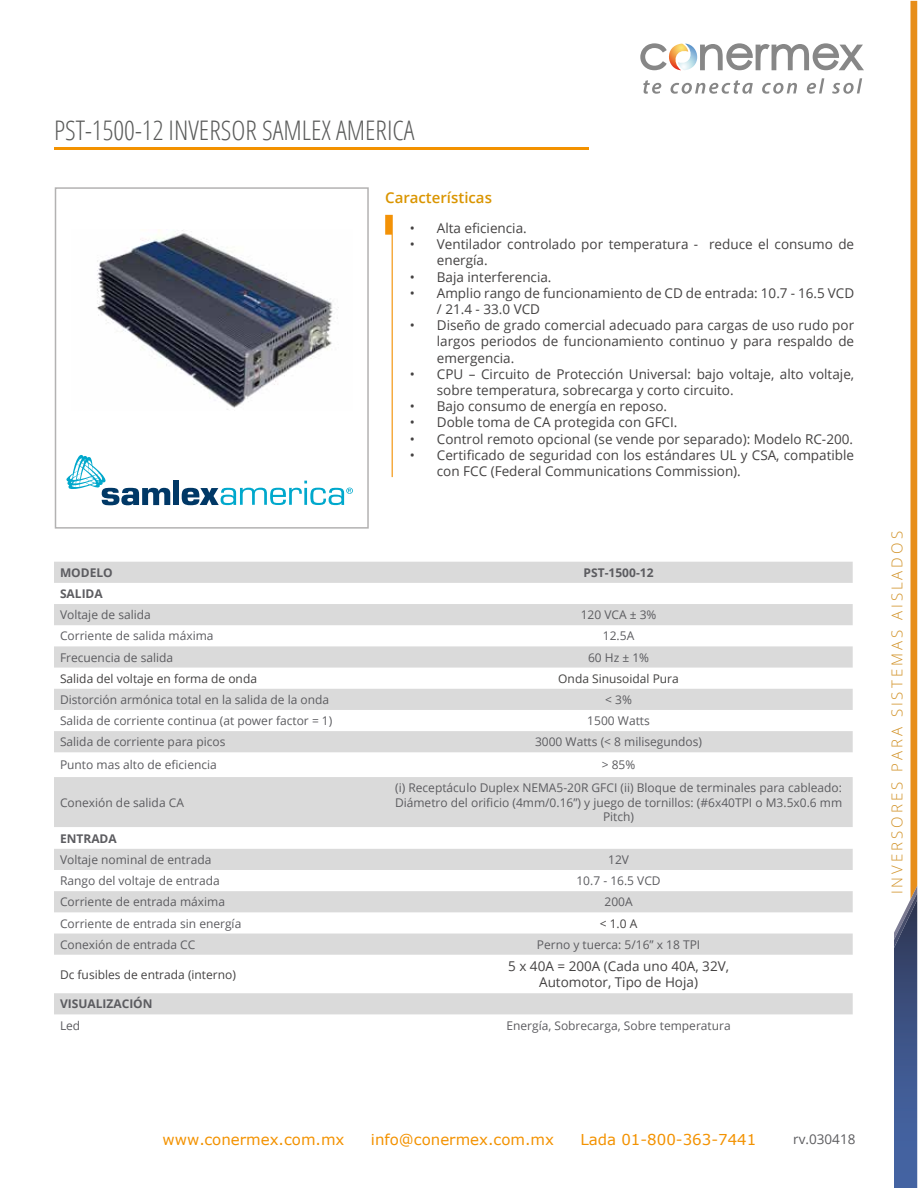
<style>
.page{position:relative;width:918px;height:1188px;background:#fff}
.page>*{position:absolute;margin:0;border:0;box-sizing:border-box;transform-origin:0 0}
.t1{font:300 condensed 27px "Open Sans";color:#5a5b5a}
.t2{font:15px "Verdana";color:#f39200}
.t3{font:300 15px "Open Sans";letter-spacing:.2em;color:#d29329}
.t4{font:600 15px "Open Sans";color:#da9501}
.t5{font:13.5px/16.2px "Open Sans";color:#444242}
.t6{font:13.5px "Open Sans";color:#5c5c5f}
.t7{font:12px/14.4px "Open Sans";color:#5c5c60;text-align:center}
.t8{font:12px "Open Sans";color:#444242}
.t9{font:700 12px "Open Sans";color:#5c5c60}
.t10{font:12px "Open Sans";color:#434241}
.t11{font:12px "Open Sans";color:#5c5c5f}
</style>
<div class="page">
<svg style="left:910px;top:1px;width:7px;height:892px"></svg>
<img style="left:910px;top:893px;width:7px;height:7px">
<img style="left:894px;top:900px;width:23px;height:288px">
<svg style="left:640px;top:43px;width:224px;height:27px"></svg>
<svg style="left:643px;top:80px;width:18px;height:14px"></svg>
<svg style="left:671px;top:80px;width:82px;height:14px"></svg>
<svg style="left:762px;top:83px;width:35px;height:11px"></svg>
<svg style="left:807px;top:78px;width:17px;height:16px"></svg>
<svg style="left:832px;top:78px;width:30px;height:16px"></svg>
<hr style="left:54px;top:148px;width:534px;height:2px;background:#f39200">
<svg style="left:385px;top:215px;width:8px;height:262px"></svg>
<img style="left:97px;top:230px;width:242px;height:180px">
<svg style="left:54px;top:562px;width:799px;height:452px;fill:#dadada"></svg>
<div style="left:55px;top:187px;width:314px;height:342px;border:2px solid #b3b2b2"></div>
<div style="left:173px;top:481px;width:6px;height:24px;background:#003866"></div>
<svg style="left:66px;top:455px;width:104px;height:50px"></svg>
<svg style="left:182px;top:481px;width:171px;height:24px"></svg>
<h1 class="t1" style="left:54px;top:112px;width:362px">PST-1500-12 INVERSOR SAMLEX AMERICA</h1>
<p class="t4" style="left:385px;top:187px;width:108px">Características</p>
<p class="t5" style="left:410px;top:220px;width:118px">• Alta eficiencia.</p>
<p class="t5" style="left:437px;top:236px;width:419px;text-indent:-27px">• Ventilador controlado por temperatura - reduce el consumo de energía.</p>
<p class="t5" style="left:410px;top:268px;width:143px">• Baja interferencia.</p>
<p class="t5" style="left:437px;top:284px;width:419px;text-indent:-27px">• Amplio rango de funcionamiento de CD de entrada: 10.7 - 16.5 VCD / 21.4 - 33.0 VCD</p>
<p class="t5" style="left:437px;top:317px;width:419px;text-align:justify;text-indent:-27px">• Diseño de grado comercial adecuado para cargas de uso rudo por largos periodos de funcionamiento continuo y para respaldo de emergencia.</p>
<p class="t5" style="left:437px;top:365px;width:419px;text-indent:-27px">• CPU – Circuito de Protección Universal: bajo voltaje, alto voltaje, sobre temperatura, sobrecarga y corto circuito.</p>
<p class="t5" style="left:410px;top:398px;width:259px">• Bajo consumo de energía en reposo.</p>
<p class="t5" style="left:410px;top:414px;width:269px">• Doble toma de CA protegida con GFCI.</p>
<p class="t5" style="left:410px;top:430px;width:445px">• Control remoto opcional (se vende por separado): Modelo RC-200.</p>
<p class="t5" style="left:437px;top:446px;width:419px;text-indent:-27px">• Certificado de seguridad con los estándares UL y CSA, compatible con FCC (Federal Communications Commission).</p>
<p class="t9" style="left:60px;top:564px;width:54px">MODELO</p>
<p class="t9" style="left:584px;top:564px;width:71px">PST-1500-12</p>
<p class="t9" style="left:60px;top:585px;width:44px">SALIDA</p>
<p class="t7" style="left:60px;top:607px;width:92px">Voltaje de salida</p>
<p class="t7" style="left:581px;top:607px;width:77px">120 VCA ± 3%</p>
<p class="t7" style="left:60px;top:629px;width:155px">Corriente de salida máxima</p>
<p class="t7" style="left:603px;top:629px;width:33px">12.5A</p>
<p class="t7" style="left:60px;top:650px;width:115px">Frecuencia de salida</p>
<p class="t7" style="left:588px;top:650px;width:63px">60 Hz ± 1%</p>
<p class="t8" style="left:60px;top:670px;width:199px">Salida del voltaje en forma de onda</p>
<p class="t10" style="left:558px;top:670px;width:122px">Onda Sinusoidal Pura</p>
<p class="t7" style="left:60px;top:692px;width:271px">Distorción armónica total en la salida de la onda</p>
<p class="t7" style="left:605px;top:692px;width:28px">&lt; 3%</p>
<p class="t7" style="left:60px;top:713px;width:274px">Salida de corriente continua (at power factor = 1)</p>
<p class="t7" style="left:587px;top:713px;width:64px">1500 Watts</p>
<p class="t7" style="left:60px;top:734px;width:167px">Salida de corriente para picos</p>
<p class="t7" style="left:535px;top:734px;width:169px">3000 Watts (&lt; 8 milisegundos)</p>
<p class="t7" style="left:60px;top:757px;width:158px">Punto mas alto de eficiencia</p>
<p class="t11" style="left:602px;top:757px;width:35px">&gt; 85%</p>
<p class="t7" style="left:60px;top:795px;width:125px">Conexión de salida CA</p>
<p class="t7" style="left:395px;top:780px;width:449px">(i) Receptáculo Duplex NEMA5-20R GFCI (ii) Bloque de terminales para cableado:<br>Diámetro del orificio (4mm/0.16”) y juego de tornillos: (#6x40TPI o M3.5x0.6 mm<br>Pitch)</p>
<p class="t9" style="left:60px;top:830px;width:58px">ENTRADA</p>
<p class="t7" style="left:60px;top:852px;width:153px">Voltaje nominal de entrada</p>
<p class="t7" style="left:608px;top:852px;width:22px">12V</p>
<p class="t7" style="left:60px;top:873px;width:161px">Rango del voltaje de entrada</p>
<p class="t7" style="left:576px;top:873px;width:86px">10.7 - 16.5 VCD</p>
<p class="t7" style="left:60px;top:894px;width:167px">Corriente de entrada máxima</p>
<p class="t7" style="left:604px;top:894px;width:30px">200A</p>
<p class="t7" style="left:60px;top:916px;width:183px">Corriente de entrada sin energía</p>
<p class="t8" style="left:600px;top:915px;width:39px">&lt; 1.0 A</p>
<p class="t7" style="left:60px;top:937px;width:137px">Conexión de entrada CC</p>
<p class="t7" style="left:537px;top:937px;width:165px">Perno y tuerca: 5/16” x 18 TPI</p>
<p class="t8" style="left:60px;top:966px;width:177px">Dc fusibles de entrada (interno)</p>
<p class="t5" style="left:508px;top:958px;width:222px;text-align:center">5 x 40A = 200A (Cada uno 40A, 32V,<br>Automotor, Tipo de Hoja)</p>
<p class="t9" style="left:60px;top:996px;width:94px">VISUALIZACIÓN</p>
<p class="t7" style="left:60px;top:1018px;width:22px">Led</p>
<p class="t7" style="left:506px;top:1018px;width:226px">Energía, Sobrecarga, Sobre temperatura</p>
<p class="t3" style="left:887px;top:894px;width:365px;rotate:-90deg">INVERSORES PARA SISTEMAS AISLADOS</p>
<p class="t2" style="left:163px;top:1130px;width:183px">www.conermex.com.mx</p>
<p class="t2" style="left:371px;top:1130px;width:185px">info@conermex.com.mx</p>
<p class="t2" style="left:580px;top:1130px;width:177px">Lada 01-800-363-7441</p>
<p class="t6" style="left:793px;top:1130px;width:64px">rv.030418</p>
</div>
